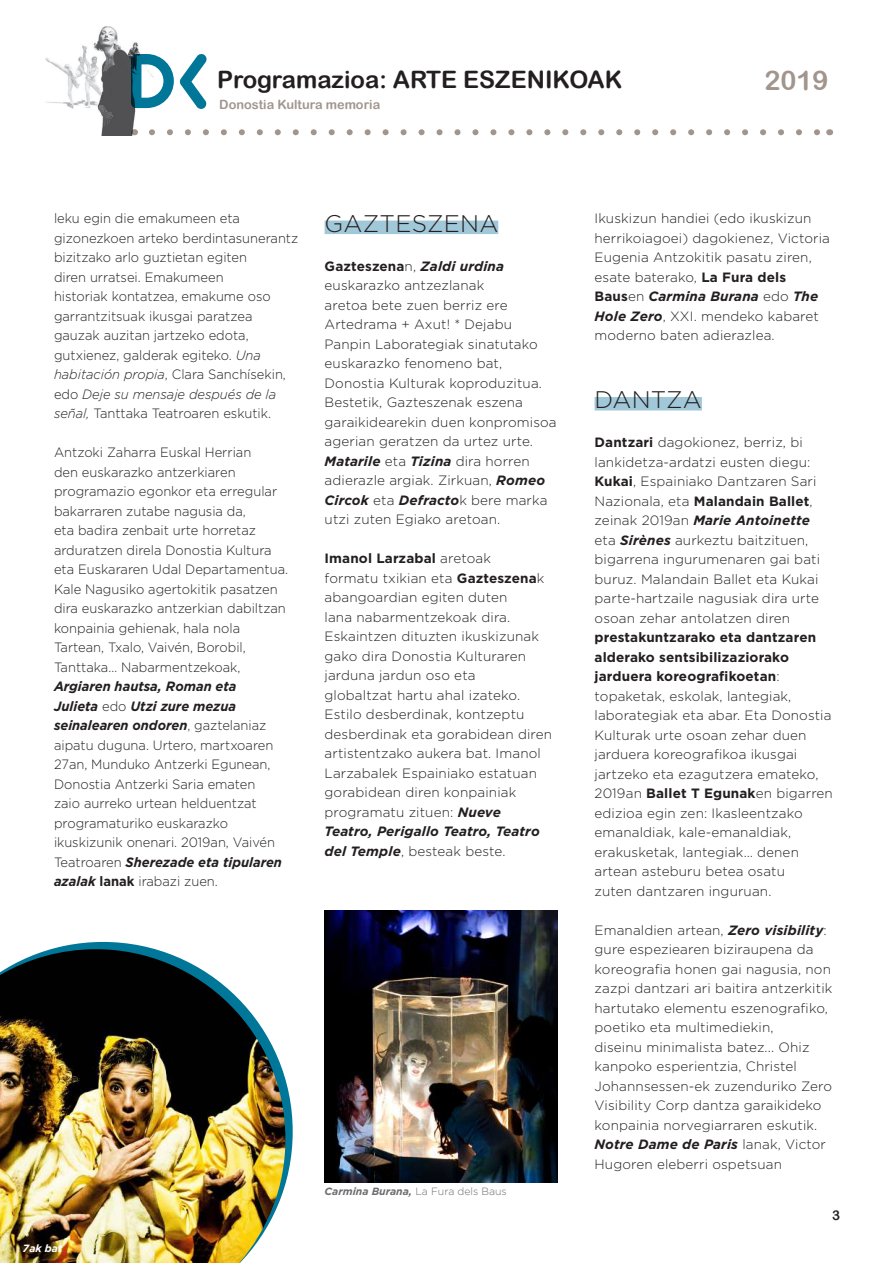
<style>
.page{position:relative;width:893px;height:1263px;background:#fff}
.page>*{position:absolute;margin:0;border:0;box-sizing:border-box;transform-origin:0 0}
.t1{font:27px "Arial Rounded MT Bold";color:#a1958d}
.t2{font:24px "Arial Rounded MT Bold";color:#231f20}
.t3{font:300 24px "Gotham";letter-spacing:.01em;color:#231f20}
.t4{font:300 13.5px/19.5px "Gotham";letter-spacing:.01em;color:#231f20}
.t5{font:300 13.5px/19.5px "Gotham";letter-spacing:.01em;color:#231f20;scale:.96 1}
.t6{font:13.5px "Arial Rounded MT Bold";color:#231f20}
.t7{font:12.75px "Arial Rounded MT Bold";color:#a1958d}
.t8{font:italic 700 10.5px "Gotham";color:#6c6d70}
.t9{font:italic 700 10.5px "Gotham";color:#fff}
.s1{font-style:italic}
.s2{font-weight:700;font-style:italic}
.s3{font-weight:700}
.s4{font-weight:300;font-style:normal}
</style>
<div class="page">
<svg style="left:153px;top:54px;width:21px;height:54px"></svg>
<svg style="left:180px;top:54px;width:27px;height:55px"></svg>
<svg style="left:153px;top:129px;width:667px;height:6px"></svg>
<img style="left:46px;top:26px;width:107px;height:109px">
<img style="left:325px;top:910px;width:232px;height:272px">
<div style="left:325px;top:221px;width:173px;height:13px;background:#a1c8d9"></div>
<div style="left:595px;top:397px;width:107px;height:13px;background:#a1c8d9"></div>
<svg style="left:52px;top:942px;width:241px;height:243px"></svg>
<img style="left:0;top:949px;width:285px;height:314px">
<h2 class="t2" style="left:217px;top:65px;width:407px">Programazioa: Arte Eszenikoak</h2>
<h1 class="t1" style="left:764px;top:65px;width:66px">2019</h1>
<p class="t7" style="left:219px;top:97px;width:162px">Donostia Kultura memoria</p>
<p class="t5" style="left:54px;top:209px;width:256px">leku egin die emakumeen eta gizonezkoen arteko berdintasunerantz bizitzako arlo guztietan egiten<br>diren urratsei. Emakumeen<br>historiak kontatzea, emakume oso garrantzitsuak ikusgai paratzea gauzak auzitan jartzeko edota, gutxienez, galderak egiteko. <span class="s1">Una habitación propia</span>, Clara Sanchísekin, edo <span class="s1">Deje su mensaje después de la señal,</span> Tanttaka Teatroaren eskutik.</p>
<p class="t5" style="left:54px;top:442px;width:245px">Antzoki Zaharra Euskal Herrian<br>den euskarazko antzerkiaren programazio egonkor eta erregular bakarraren zutabe nagusia da,<br>eta badira zenbait urte horretaz arduratzen direla Donostia Kultura eta Euskararen Udal Departamentua.<br>Kale Nagusiko agertokitik pasatzen dira euskarazko antzerkian dabiltzan konpainia gehienak, hala nola Tartean, Txalo, Vaivén, Borobil, Tanttaka… Nabarmentzekoak,</p>
<p class="t5" style="left:54px;top:676px;width:239px"><span class="s2">Argiaren hautsa, Roman eta<br>Julieta</span> edo <span class="s2">Utzi zure mezua seinalearen ondoren</span>, gaztelaniaz aipatu duguna. Urtero, martxoaren<br>27an, Munduko Antzerki Egunean,<br>Donostia Antzerki Saria ematen zaio aurreko urtean helduentzat programaturiko euskarazko ikuskizunik onenari. 2019an, Vaivén<br>Teatroaren <span class="s2">Sherezade eta tipularen azalak</span> <span class="s3">lanak</span> irabazi zuen.</p>
<h2 class="t3" style="left:325px;top:208px;width:175px">GAZTESZENA</h2>
<p class="t4" style="left:325px;top:256px;width:234px"><span class="s3">Gazteszena</span>n, <span class="s2">Zaldi urdina </span>euskarazko antzezlanak<br>aretoa bete zuen berriz ere<br>Artedrama + Axut! * Dejabu<br>Panpin Laborategiak sinatutako euskarazko fenomeno bat,<br>Donostia Kulturak koproduzitua.<br>Bestetik, Gazteszenak eszena garaikidearekin duen konpromisoa agerian geratzen da urtez urte.<br><span class="s2">Matarile</span> eta <span class="s2">Tizina</span> dira horren adierazle argiak. Zirkuan, <span class="s2">Romeo<br>Circok</span> eta <span class="s2">Defracto</span>k bere marka utzi zuten Egiako aretoan.</p>
<p class="t4" style="left:325px;top:548px;width:229px"><span class="s3">Imanol Larzabal</span> aretoak<br>formatu txikian eta <span class="s3">Gazteszena</span>k abangoardian egiten duten<br>lana nabarmentzekoak dira.<br>Eskaintzen dituzten ikuskizunak gako dira Donostia Kulturaren jarduna jardun oso eta<br>globaltzat hartu ahal izateko.<br>Estilo desberdinak, kontzeptu desberdinak eta gorabidean diren artistentzako aukera bat. Imanol<br>Larzabalek Espainiako estatuan gorabidean diren konpainiak programatu zituen: <span class="s2">Nueve<br>Teatro, Perigallo Teatro, Teatro del Temple</span>, besteak beste.</p>
<p class="t9" style="left:23px;top:1241px;width:41px">7ak bat</p>
<p class="t8" style="left:325px;top:1184px;width:184px">Carmina Burana, <span class="s4">La Fura dels Baus</span></p>
<p class="t4" style="left:595px;top:209px;width:237px">Ikuskizun handiei (edo ikuskizun herrikoiagoei) dagokienez, Victoria<br>Eugenia Antzokitik pasatu ziren, esate baterako, <span class="s3">La Fura dels<br>Baus</span>en <span class="s2">Carmina Burana</span> edo <span class="s2">The<br>Hole Zero</span>, XXI. mendeko kabaret moderno baten adierazlea.</p>
<h2 class="t3" style="left:595px;top:385px;width:109px">DANTZA</h2>
<p class="t4" style="left:595px;top:432px;width:227px"><span class="s3">Dantzari</span> dagokionez, berriz, bi lankidetza-ardatzi eusten diegu:<br><span class="s3">Kukai</span>, Espainiako Dantzaren Sari Nazionala, eta <span class="s3">Malandain Ballet</span>, zeinak 2019an <span class="s2">Marie Antoinette </span>eta <span class="s2">Sirènes</span> aurkeztu baitzituen, bigarrena ingurumenaren gai bati buruz. Malandain Ballet eta Kukai parte-hartzaile nagusiak dira urte osoan zehar antolatzen diren</p>
<p class="t4" style="left:595px;top:627px;width:240px"><span class="s3">prestakuntzarako eta dantzaren alderako sentsibilizaziorako jarduera koreografikoetan</span>: topaketak, eskolak, lantegiak, laborategiak eta abar. Eta Donostia<br>Kulturak urte osoan zehar duen jarduera koreografikoa ikusgai jartzeko eta ezagutzera emateko,<br>2019an <span class="s3">Ballet T Egunak</span>en bigarren edizioa egin zen: Ikasleentzako emanaldiak, kale-emanaldiak, erakusketak, lantegiak… denen artean asteburu betea osatu<br>zuten dantzaren inguruan.</p>
<p class="t4" style="left:595px;top:920px;width:239px">Emanaldien artean, <span class="s2">Zero visibility</span>: gure espeziearen biziraupena da koreografia honen gai nagusia, non zazpi dantzari ari baitira antzerkitik hartutako elementu eszenografiko, poetiko eta multimediekin,<br>diseinu minimalista batez... Ohiz kanpoko esperientzia, Christel Johannsessen-ek zuzenduriko Zero Visibility Corp dantza garaikideko konpainia norvegiarraren eskutik.<br><span class="s2">Notre Dame de Paris</span> lanak, Victor Hugoren eleberri ospetsuan</p>
<p class="t6" style="left:832px;top:1208px;width:10px">3</p>
</div>
